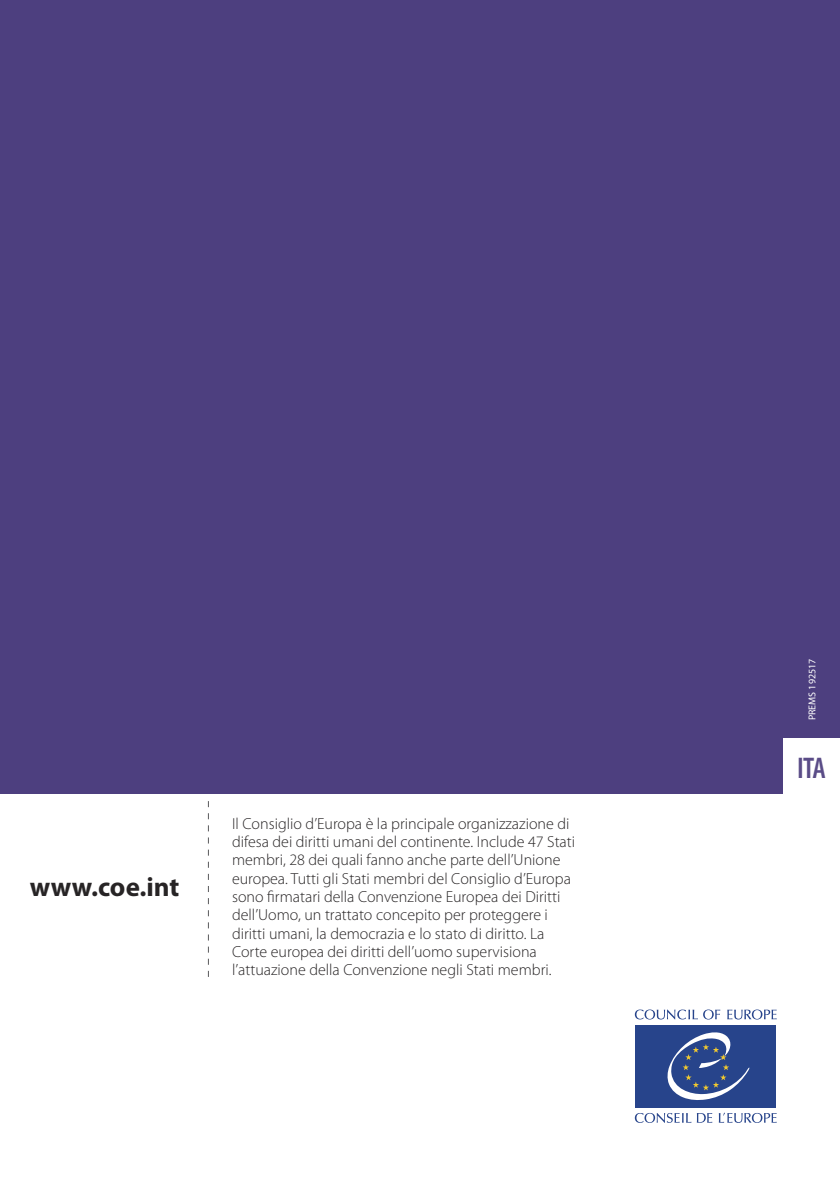
<style>
.page{position:relative;width:840px;height:1191px;background:#fff}
.page>*{position:absolute;margin:0;border:0;box-sizing:border-box;transform-origin:0 0}
.t1{font:600 condensed 30px "Myriad Pro";color:#5a4c87}
.t2{font:700 27px "Myriad Pro";color:#272425}
.t3{font:300 16px/18.4px "Myriad Pro";color:#272425}
.t4{font:10px "Myriad Pro";color:#fff}
</style>
<div class="page">
<img style="left:839px;top:0;width:1px;height:794px">
<div style="left:0;top:0;width:839px;height:794px;background:#4d3f7f"></div>
<svg style="left:727px;top:1009px;width:49px;height:10px"></svg>
<svg style="left:634px;top:1009px;width:86px;height:10px"></svg>
<svg style="left:718px;top:1112px;width:58px;height:11px"></svg>
<svg style="left:634px;top:1113px;width:78px;height:10px"></svg>
<div style="left:635px;top:1025px;width:140px;height:82px;background:#27448b"></div>
<svg style="left:667px;top:1032px;width:82px;height:68px"></svg>
<div style="left:782px;top:738px;width:57px;height:57px;background:#fff"></div>
<svg style="left:208px;top:801px;width:1px;height:176px"></svg>
<h2 class="t2" style="left:30px;top:876px;width:151px">www.coe.int</h2>
<p class="t3" style="left:232px;top:815px;width:344px">Il Consiglio d’Europa è la principale organizzazione di difesa dei diritti umani del continente. Include 47 Stati membri, 28 dei quali fanno anche parte dell’Unione europea. Tutti gli Stati membri del Consiglio d’Europa sono firmatari della Convenzione Europea dei Diritti dell’Uomo, un trattato concepito per proteggere i diritti umani, la democrazia e lo stato di diritto. La Corte europea dei diritti dell’uomo supervisiona l’attuazione della Convenzione negli Stati membri.</p>
<p class="t4" style="left:807px;top:720px;width:63px;rotate:-90deg">PREMS 192517</p>
<h1 class="t1" style="left:796px;top:757px;width:30px">ITA</h1>
</div>
